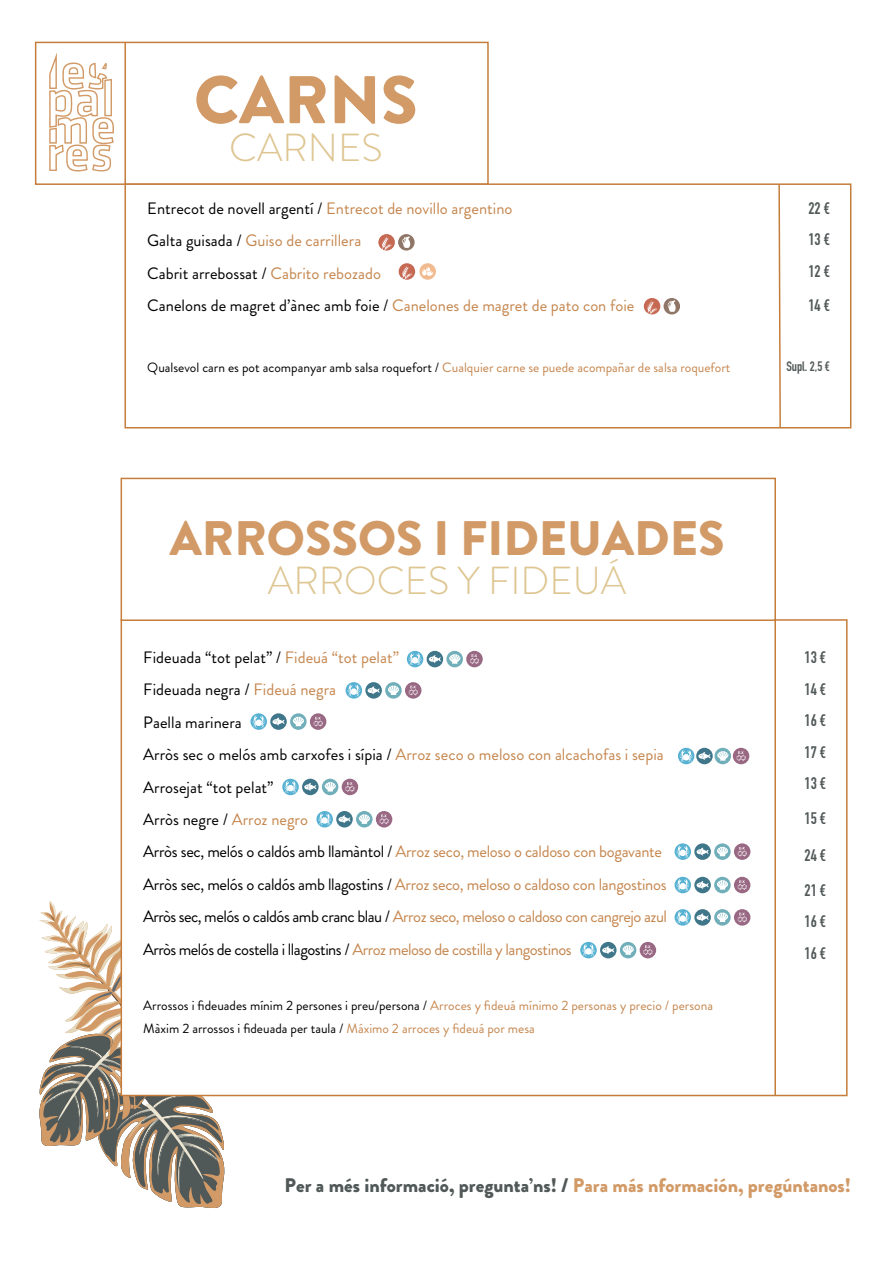
<style>
.page{position:relative;width:893px;height:1263px;background:#fff}
.page>*{position:absolute;margin:0;border:0;box-sizing:border-box;transform-origin:0 0}
.t1{font:900 67.2px "Brandon Grotesque";color:#d29a66}
.t2{font:900 48.45px "Brandon Grotesque";color:#d29a66}
.t3{font:300 39px "Brandon Grotesque";color:#dec692}
.t4{font:900 19.65px "Brandon Grotesque";color:#515858}
.t5{font:16.5px/32.4px "Brandon Grotesque";letter-spacing:-.02em;color:#000001}
.t6{font:16.5px/32.4px "Brandon Grotesque";color:#c5864e}
.t7{font:16.5px/31.5px "DIN Engschrift Std";color:#515858;text-align:justify}
.t8{font:13.5px/23px "Brandon Grotesque";color:#000001}
.t9{font:13.5px "DIN Engschrift Std";color:#515858}
.s1{color:#000001}
.s2{color:#c5864e}
.s3{color:#d29a66}
</style>
<div class="page">
<svg style="left:39px;top:901px;width:186px;height:307px"></svg>
<div style="left:121px;top:619px;width:727px;height:477px;background:#fff;border:2px solid #c57d3b"></div>
<div style="left:121px;top:478px;width:655px;height:143px;background:#fff;border:2px solid #c57d3b"></div>
<div style="left:35px;top:42px;width:454px;height:143px;background:#fff;border:2px solid #c57d3b"></div>
<div style="left:124px;top:183px;width:727px;height:245px;background:#fff;border:2px solid #c57d3b"></div>
<svg style="left:49px;top:53px;width:65px;height:119px"></svg>
<svg style="left:778px;top:183px;width:4px;height:246px"></svg>
<hr style="left:124px;top:42px;width:2px;height:142px;background:#c57d3b">
<svg style="left:399px;top:263px;width:37px;height:17px"></svg>
<svg style="left:644px;top:298px;width:36px;height:16px"></svg>
<hr style="left:774px;top:621px;width:2px;height:474px;background:#c57d3b">
<svg style="left:407px;top:651px;width:76px;height:16px"></svg>
<svg style="left:346px;top:682px;width:75px;height:17px"></svg>
<svg style="left:250px;top:713px;width:76px;height:17px"></svg>
<svg style="left:678px;top:748px;width:71px;height:16px"></svg>
<svg style="left:282px;top:779px;width:76px;height:16px"></svg>
<svg style="left:316px;top:811px;width:76px;height:16px"></svg>
<svg style="left:675px;top:843px;width:75px;height:17px"></svg>
<svg style="left:675px;top:877px;width:75px;height:16px"></svg>
<svg style="left:675px;top:909px;width:75px;height:17px"></svg>
<svg style="left:378px;top:234px;width:37px;height:17px"></svg>
<svg style="left:580px;top:942px;width:76px;height:16px"></svg>
<h1 class="t1" style="left:194px;top:52px;width:225px">CARNS</h1>
<h3 class="t3" style="left:229px;top:121px;width:155px">CARNES</h3>
<p class="t6" style="left:147px;top:192px;width:489px"><span class="s1">Entrecot de novell argentí /</span> Entrecot de novillo argentino<br><span class="s1">Galta guisada /</span> Guiso de carrillera<br><span class="s1">Cabrit arrebossat /</span> Cabrito rebozado<br><span class="s1">Canelons de magret d’ànec amb foie /</span> Canelones de magret de pato con foie</p>
<p class="t8" style="left:147px;top:356px;width:585px">Qualsevol carn es pot acompanyar amb salsa roquefort / <span class="s2">Cualquier carne se puede acompañar de salsa roquefort</span></p>
<p class="t7" style="left:808px;top:192px;width:23px">22 € 13 € 12 €</p>
<p class="t7" style="left:808px;top:290px;width:23px">14 €</p>
<p class="t9" style="left:786px;top:359px;width:45px">Supl. 2,5 €</p>
<h2 class="t2" style="left:170px;top:504px;width:556px">ARROSSOS I FIDEUADES</h2>
<h3 class="t3" style="left:268px;top:553px;width:360px">ARROCES Y FIDEUÁ</h3>
<p class="t5" style="left:143px;top:641px;width:525px">Fideuada “tot pelat” / <span class="s2">Fideuá “tot pelat”<br></span>Fideuada negra / <span class="s2">Fideuá negra<br></span>Paella marinera<br>Arròs sec o melós amb carxofes i sípia / <span class="s2">Arroz seco o meloso con alcachofas i sepia </span>Arrosejat “tot pelat”<br>Arròs negre / <span class="s2">Arroz negro<br></span>Arròs sec, melós o caldós amb llamàntol / <span class="s2">Arroz seco, meloso o caldoso con bogavante </span>Arròs sec, melós o caldós amb llagostins / <span class="s2">Arroz seco, meloso o caldoso con langostinos </span>Arròs sec, melós o caldós amb cranc blau / <span class="s2">Arroz seco, meloso o caldoso con cangrejo azul </span>Arròs melós de costella i llagostins / <span class="s2">Arroz meloso de costilla y langostinos</span></p>
<p class="t8" style="left:143px;top:994px;width:571px">Arrossos i fideuades mínim 2 persones i preu/persona / <span class="s2">Arroces y fideuá mínimo 2 personas y precio / persona<br></span>Màxim 2 arrossos i fideuada per taula / <span class="s2">Máximo 2 arroces y fideuá por mesa</span></p>
<p class="t7" style="left:804px;top:642px;width:23px">13 € 14 € 16 € 17 € 13 €</p>
<p class="t7" style="left:804px;top:802px;width:23px">15 €</p>
<p class="t7" style="left:804px;top:838px;width:23px;line-height:34.5px">24 €<br>21 €</p>
<p class="t7" style="left:804px;top:906px;width:23px">16 €<br>16 €</p>
<p class="t4" style="left:285px;top:1171px;width:568px">Per a més informació, pregunta’ns! / <span class="s3">Para más nformación, pregúntanos!</span></p>
</div>
